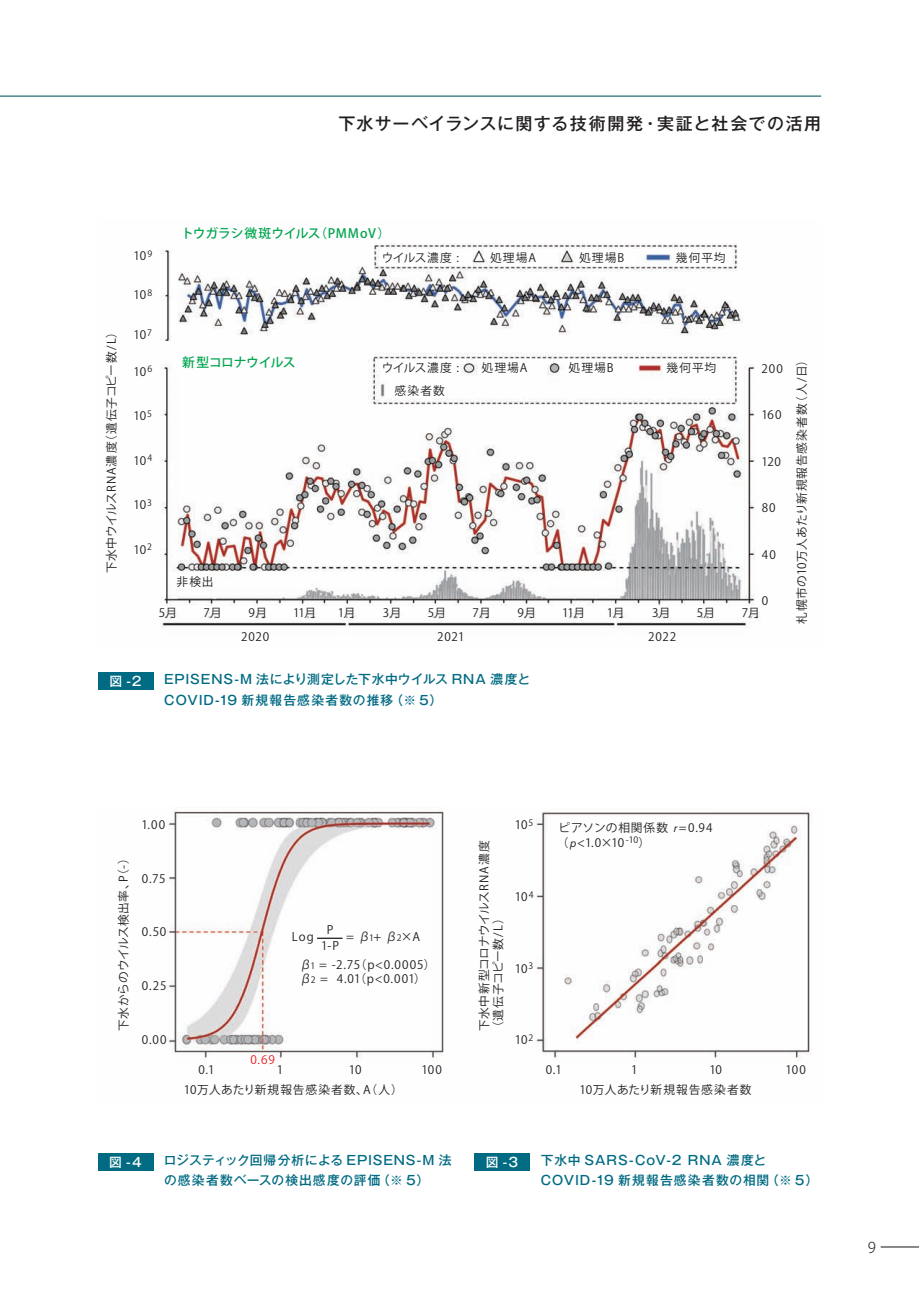
<style>
.page{position:relative;width:919px;height:1289px;background:#fff}
.page>*{position:absolute;margin:0;border:0;box-sizing:border-box;transform-origin:0 0}
.t1{font:500 16.95px "Gothic MB101 Pr 5";letter-spacing:.07em;color:#231f20}
.t2{font:300 14.85px "Koz Go Pro";color:#231f20}
.t3{font:500 12.75px/20.2px "Gothic MB101 Pr 5";letter-spacing:.065em;color:#006b83}
.t4{font:500 12.75px "Koz Go Pro";letter-spacing:.01em;color:#00a54f}
.t5{font:500 12.75px "Gothic MB101 Pr 5";color:#fff}
.t6{font:500 12.75px "Koz Go Pro";letter-spacing:-.01em;color:#00a54f}
.t7{font:11.7px/14.1px "Koz Go Pro";letter-spacing:.05em;color:#231f20}
.t8{font:11.7px/14.1px "Koz Go Pro";letter-spacing:.07em;color:#231f20}
.t9{font:11.7px "Koz Go Pro";letter-spacing:-.005em;color:#231f20}
.t10{font:11.7px/22.4px "Koz Go Pro";letter-spacing:.075em;color:#231f20;text-align:center}
.t11{font:11.7px "Koz Go Pro";color:#ee1d23}
.s1{font-size:8.7px}
.s2{font-family:"Nissan AG";font-style:italic}
</style>
<div class="page">
<hr style="left:880px;top:1246px;width:38px;height:1px;background:#231f20">
<div style="left:98px;top:672px;width:55px;height:17px;background:#006b83"></div>
<div style="left:474px;top:1153px;width:55px;height:17px;background:#006b83"></div>
<div style="left:98px;top:1153px;width:55px;height:17px;background:#006b83"></div>
<img style="left:166px;top:807px;width:645px;height:254px">
<svg style="left:317px;top:937px;width:25px;height:1px"></svg>
<img style="left:161px;top:243px;width:600px;height:386px">
<hr style="left:0;top:96px;width:821px;height:1px;background:#005261">
<p class="t1" style="left:338px;top:110px;width:484px">下水サーベイランスに関する技術開発・実証と社会での活用</p>
<p class="t7" style="left:105px;top:573px;width:249px;rotate:-90deg">下水中ウイルスRNA濃度（遺伝子コピー数/L）</p>
<p class="t7" style="left:134px;top:249px;width:20px">10<sup>9</sup></p>
<p class="t7" style="left:134px;top:288px;width:20px">10<sup>8</sup></p>
<p class="t7" style="left:134px;top:328px;width:20px">10<sup>7</sup></p>
<p class="t7" style="left:134px;top:364px;width:20px">10<sup>6</sup></p>
<p class="t7" style="left:134px;top:409px;width:20px">10<sup>5</sup></p>
<p class="t7" style="left:134px;top:453px;width:20px">10<sup>4</sup></p>
<p class="t7" style="left:134px;top:498px;width:20px">10<sup>3</sup></p>
<p class="t7" style="left:134px;top:542px;width:20px">10<sup>2</sup></p>
<p class="t4" style="left:181px;top:225px;width:210px">トウガラシ微斑ウイルス（PMMoV）</p>
<p class="t6" style="left:182px;top:354px;width:115px">新型コロナウイルス</p>
<p class="t7" style="left:176px;top:575px;width:39px">非検出</p>
<p class="t7" style="left:381px;top:251px;width:79px">ウイルス濃度 :</p>
<p class="t7" style="left:490px;top:251px;width:47px">処理場A</p>
<p class="t7" style="left:579px;top:251px;width:46px">処理場B</p>
<p class="t7" style="left:676px;top:251px;width:51px">幾何平均</p>
<p class="t10" style="left:381px;top:357px;width:79px">ウイルス濃度 :感染者数</p>
<p class="t7" style="left:481px;top:361px;width:47px">処理場A</p>
<p class="t7" style="left:568px;top:361px;width:46px">処理場B</p>
<p class="t7" style="left:666px;top:361px;width:51px">幾何平均</p>
<p class="t7" style="left:761px;top:362px;width:23px">200</p>
<p class="t7" style="left:761px;top:408px;width:22px">160</p>
<p class="t7" style="left:761px;top:455px;width:21px">120</p>
<p class="t7" style="left:761px;top:501px;width:15px">80</p>
<p class="t7" style="left:761px;top:547px;width:16px">40</p>
<p class="t7" style="left:761px;top:594px;width:8px">0</p>
<p class="t7" style="left:159px;top:606px;width:20px">5月</p>
<p class="t7" style="left:203px;top:606px;width:20px">7月</p>
<p class="t7" style="left:248px;top:606px;width:20px">9月</p>
<p class="t7" style="left:293px;top:606px;width:25px">11月</p>
<p class="t7" style="left:338px;top:606px;width:19px">1月</p>
<p class="t7" style="left:383px;top:606px;width:20px">3月</p>
<p class="t7" style="left:428px;top:606px;width:20px">5月</p>
<p class="t7" style="left:472px;top:606px;width:20px">7月</p>
<p class="t7" style="left:517px;top:606px;width:20px">9月</p>
<p class="t7" style="left:562px;top:606px;width:25px">11月</p>
<p class="t7" style="left:607px;top:606px;width:19px">1月</p>
<p class="t7" style="left:652px;top:606px;width:20px">3月</p>
<p class="t7" style="left:696px;top:606px;width:20px">5月</p>
<p class="t7" style="left:741px;top:606px;width:20px">7月</p>
<p class="t7" style="left:241px;top:629px;width:29px">2020</p>
<p class="t7" style="left:437px;top:629px;width:29px">2021</p>
<p class="t7" style="left:648px;top:629px;width:30px">2022</p>
<p class="t5" style="left:109px;top:670px;width:33px">図 -2</p>
<p class="t3" style="left:164px;top:668px;width:367px">EPISENS-M 法により測定した下水中ウイルス RNA 濃度と<br>COVID-19 新規報告感染者数の推移（※ 5）</p>
<p class="t7" style="left:795px;top:624px;width:271px;rotate:-90deg">札幌市の10万人あたり新規報告感染者数（人/日）</p>
<p class="t9" style="left:116px;top:1031px;width:180px;rotate:-90deg">下水からのウイルス検出率、P（-）</p>
<p class="t7" style="left:141px;top:817px;width:25px">1.00</p>
<p class="t7" style="left:142px;top:871px;width:25px">0.75</p>
<p class="t7" style="left:142px;top:924px;width:26px">0.50</p>
<p class="t7" style="left:142px;top:979px;width:26px">0.25</p>
<p class="t7" style="left:142px;top:1033px;width:26px">0.00</p>
<p class="t7" style="left:327px;top:922px;width:8px">P</p>
<p class="t7" style="left:346px;top:929px;width:75px">= β<span class="s1">1</span>+ β<span class="s1">2</span>×A</p>
<p class="t8" style="left:300px;top:958px;width:137px">β<span class="s1">1</span> = -2.75（p&lt;0.0005）β<span class="s1">2</span> = 4.01（p&lt;0.001）</p>
<p class="t7" style="left:292px;top:929px;width:23px">Log</p>
<p class="t7" style="left:321px;top:939px;width:19px">1-P</p>
<p class="t7" style="left:477px;top:1033px;width:194px;rotate:-90deg">下水中新型コロナウイルスRNA濃度（遺伝子コピー数/L）</p>
<p class="t7" style="left:515px;top:817px;width:20px">10<sup>5</sup></p>
<p class="t7" style="left:515px;top:889px;width:20px">10<sup>4</sup></p>
<p class="t7" style="left:515px;top:961px;width:20px">10<sup>3</sup></p>
<p class="t7" style="left:515px;top:1033px;width:20px">10<sup>2</sup></p>
<p class="t7" style="left:556px;top:821px;width:157px">ピアソンの相関係数 <span class="s2">r</span>=0.94（<span class="s2">p</span>&lt;1.0×10<sup>-10</sup>）</p>
<p class="t11" style="left:250px;top:1052px;width:26px">0.69</p>
<p class="t7" style="left:198px;top:1062px;width:18px">0.1</p>
<p class="t7" style="left:277px;top:1062px;width:8px">1</p>
<p class="t7" style="left:349px;top:1062px;width:14px">10</p>
<p class="t7" style="left:421px;top:1062px;width:22px">100</p>
<p class="t7" style="left:545px;top:1062px;width:18px">0.1</p>
<p class="t7" style="left:631px;top:1062px;width:8px">1</p>
<p class="t7" style="left:709px;top:1062px;width:14px">10</p>
<p class="t7" style="left:785px;top:1062px;width:22px">100</p>
<p class="t7" style="left:184px;top:1082px;width:221px">10万人あたり新規報告感染者数、A（人）</p>
<p class="t7" style="left:579px;top:1082px;width:173px">10万人あたり新規報告感染者数</p>
<p class="t5" style="left:109px;top:1151px;width:34px">図 -4</p>
<p class="t3" style="left:164px;top:1148px;width:289px">ロジスティック回帰分析による EPISENS-M 法の感染者数ベースの検出感度の評価（※ 5）</p>
<p class="t5" style="left:485px;top:1151px;width:34px">図 -3</p>
<p class="t3" style="left:540px;top:1148px;width:279px">下水中 SARS-CoV-2 RNA 濃度と<br>COVID-19 新規報告感染者数の相関（※ 5）</p>
<p class="t2" style="left:867px;top:1237px;width:10px">9</p>
</div>
